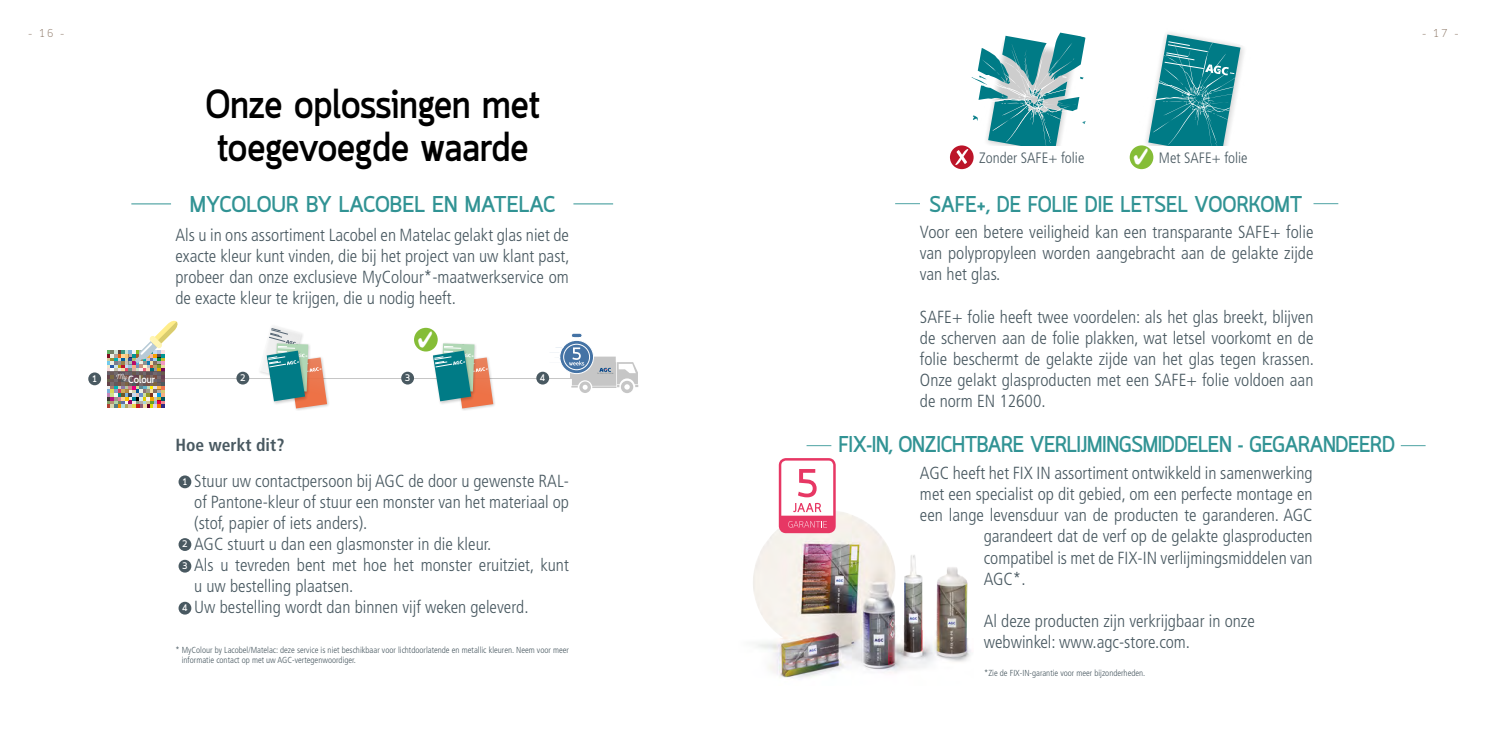
<style>
.page{position:relative;width:1489px;height:745px;background:#fff}
.page>*{position:absolute;margin:0;border:0;box-sizing:border-box;transform-origin:0 0}
.t1{font:700 40px/43.8px "Quark";color:#000;scale:.95 1}
.t2{font:700 22.5px "Quark";letter-spacing:-.02em;color:#319394;scale:.95 1}
.t3{font:700 22.5px "Quark";color:#319394;scale:.95 1}
.t4{font:700 22.5px "Quark";color:#319394}
.t5{font:300 condensed 17.5px/21px "Frutiger LT Std";color:#495961;text-align:justify}
.t6{font:700 condensed 17.5px "Frutiger LT Std";color:#495961}
.t7{font:300 condensed 15px "Frutiger LT Std";color:#495961}
.t8{font:300 11.25px "Quark";color:#846e5c}
.t9{font:700 10.38px "Quark";color:#fff}
.t10{font:700 9.5px "Quark";color:#fff}
.t11{font:300 condensed 8.75px/10.5px "Frutiger LT Std";color:#495961}
</style>
<div class="page">
<img style="left:753px;top:509px;width:218px;height:169px">
<hr style="left:161px;top:378px;width:423px;height:1px;background:#c6c6c6">
<div style="left:288px;top:355px;width:42px;height:56px;background:#000;opacity:.2"></div>
<div style="left:257px;top:323px;width:47px;height:58px;background:#fff"></div>
<svg style="left:259px;top:326px;width:68px;height:82px"></svg>
<div style="left:454px;top:355px;width:42px;height:56px;background:#000;opacity:.2"></div>
<svg style="left:414px;top:327px;width:23px;height:24px"></svg>
<svg style="left:549px;top:333px;width:89px;height:60px"></svg>
<div style="left:563px;top:344px;width:26px;height:25px;border:1px solid #fff;border-radius:50%"></div>
<svg style="left:107px;top:320px;width:71px;height:87px"></svg>
<svg style="left:88px;top:372px;width:13px;height:13px"></svg>
<div style="left:91px;top:374px;width:7px;height:9px;background:#495961"></div>
<svg style="left:236px;top:371px;width:13px;height:13px"></svg>
<div style="left:239px;top:373px;width:7px;height:9px;background:#495961"></div>
<svg style="left:401px;top:371px;width:13px;height:13px"></svg>
<div style="left:404px;top:373px;width:7px;height:9px;background:#495961"></div>
<svg style="left:536px;top:371px;width:13px;height:13px"></svg>
<div style="left:539px;top:373px;width:7px;height:9px;background:#495961"></div>
<svg style="left:178px;top:537px;width:13px;height:13px"></svg>
<div style="left:181px;top:540px;width:7px;height:8px;background:#495961"></div>
<svg style="left:178px;top:559px;width:13px;height:13px"></svg>
<div style="left:181px;top:561px;width:7px;height:9px;background:#495961"></div>
<svg style="left:178px;top:601px;width:13px;height:13px"></svg>
<div style="left:181px;top:603px;width:7px;height:9px;background:#495961"></div>
<svg style="left:178px;top:475px;width:13px;height:13px"></svg>
<div style="left:181px;top:477px;width:7px;height:9px;background:#495961"></div>
<hr style="left:131px;top:203px;width:40px;height:1px;background:#319394">
<hr style="left:573px;top:203px;width:40px;height:1px;background:#319394">
<svg style="left:895px;top:203px;width:24px;height:1px"></svg>
<svg style="left:1313px;top:203px;width:25px;height:1px"></svg>
<svg style="left:949px;top:145px;width:24px;height:24px"></svg>
<svg style="left:955px;top:32px;width:131px;height:137px"></svg>
<svg style="left:806px;top:445px;width:25px;height:1px"></svg>
<svg style="left:1400px;top:445px;width:25px;height:1px"></svg>
<svg style="left:778px;top:458px;width:57px;height:74px"></svg>
<svg style="left:417px;top:330px;width:76px;height:78px"></svg>
<svg style="left:1129px;top:33px;width:115px;height:137px"></svg>
<p class="t8" style="left:28px;top:26px;width:37px">– 16 –</p>
<p class="t8" style="left:1422px;top:26px;width:37px">– 17 –</p>
<h1 class="t1" style="left:205px;top:85px;width:354px">Onze oplossingen met toegevoegde waarde</h1>
<p class="t7" style="left:979px;top:149px;width:107px">Zonder SAFE+ folie</p>
<p class="t7" style="left:1158px;top:149px;width:90px">Met SAFE+ folie</p>
<p class="t4" style="left:190px;top:191px;width:367px">MYCOLOUR BY LACOBEL EN MATELAC</p>
<p class="t3" style="left:929px;top:191px;width:394px">SAFE+, DE FOLIE DIE LETSEL VOORKOMT</p>
<p class="t5" style="left:919px;top:222px;width:395px">Voor een betere veiligheid kan een transparante SAFE+ folie van polypropyleen worden aangebracht aan de gelakte zijde van het glas.</p>
<p class="t5" style="left:919px;top:306px;width:395px">SAFE+ folie heeft twee voordelen: als het glas breekt, blijven de scherven aan de folie plakken, wat letsel voorkomt en de folie beschermt de gelakte zijde van het glas tegen krassen.<br>Onze gelakt glasproducten met een SAFE+ folie voldoen aan de norm EN 12600.</p>
<p class="t5" style="left:175px;top:225px;width:395px">Als u in ons assortiment Lacobel en Matelac gelakt glas niet de exacte kleur kunt vinden, die bij het project van uw klant past, probeer dan onze exclusieve MyColour*-maatwerkservice om de exacte kleur te krijgen, die u nodig heeft.</p>
<p class="t10" style="left:92px;top:372px;width:7px">1</p>
<p class="t9" style="left:116px;top:373px;width:41px"><sup>My</sup>Colour</p>
<p class="t10" style="left:240px;top:372px;width:7px">2</p>
<p class="t10" style="left:405px;top:372px;width:7px">3</p>
<p class="t10" style="left:540px;top:372px;width:7px">4</p>
<p class="t6" style="left:175px;top:434px;width:110px">Hoe werkt dit?</p>
<p class="t5" style="left:194px;top:470px;width:376px;text-align:left">Stuur uw contactpersoon bij AGC de door u gewenste RAL&shy;of Pantone-kleur of stuur een monster van het materiaal op (stof, papier of iets anders).<br>AGC stuurt u dan een glasmonster in die kleur.<br>Als u tevreden bent met hoe het monster eruitziet, kunt u uw bestelling plaatsen.<br>Uw bestelling wordt dan binnen vijf weken geleverd.</p>
<p class="t11" style="left:182px;top:644px;width:389px;text-indent:-6px">* MyColour by Lacobel/Matelac: deze service is niet beschikbaar voor lichtdoorlatende en metallic kleuren. Neem voor meer informatie contact op met uw AGC-vertegenwoordiger.</p>
<p class="t10" style="left:182px;top:475px;width:7px">1</p>
<p class="t10" style="left:182px;top:538px;width:7px">2</p>
<p class="t10" style="left:182px;top:560px;width:7px">3</p>
<p class="t10" style="left:182px;top:601px;width:7px">4</p>
<p class="t2" style="left:838px;top:431px;width:587px">FIX-IN, ONZICHTBARE VERLIJMINGSMIDDELEN - GEGARANDEERD</p>
<p class="t5" style="left:919px;top:463px;width:394px">AGC heeft het FIX IN assortiment ontwikkeld in samenwerking</p>
<p class="t5" style="left:919px;top:484px;width:394px">met een specialist op dit gebied, om een perfecte montage en</p>
<p class="t5" style="left:919px;top:505px;width:394px">een lange levensduur van de producten te garanderen. AGC</p>
<p class="t5" style="left:983px;top:526px;width:330px">garandeert dat de verf op de gelakte glasproducten</p>
<p class="t5" style="left:983px;top:547px;width:330px">compatibel is met de FIX-IN verlijmingsmiddelen van</p>
<p class="t5" style="left:983px;top:568px;width:43px">AGC*.</p>
<p class="t5" style="left:983px;top:610px;width:272px">Al deze producten zijn verkrijgbaar in onze webwinkel: www.agc-store.com.</p>
<p class="t11" style="left:984px;top:667px;width:163px">*Zie de FIX-IN-garantie voor meer bijzonderheden.</p>
</div>
